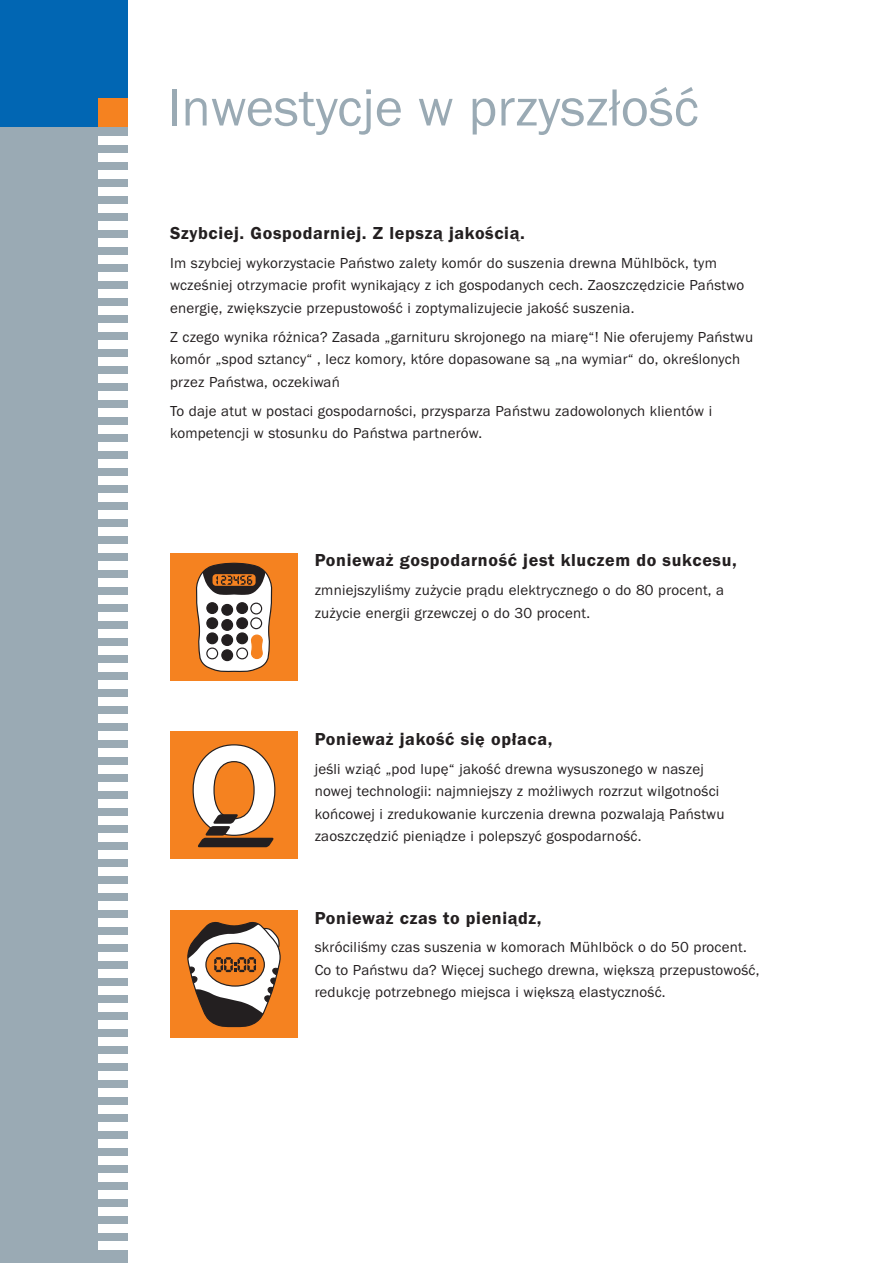
<style>
.page{position:relative;width:893px;height:1263px;background:#fff}
.page>*{position:absolute;margin:0;border:0;box-sizing:border-box;transform-origin:0 0}
.t1{font:54px "Franklin Gothic CEEF";color:#9aaab4}
.t2{font:600 18px "Franklin Gothic CEEF";letter-spacing:.035em;color:#231f20}
.t3{font:15px/22.5px "Franklin Gothic CEEF";letter-spacing:.015em;color:#231f20}
</style>
<div class="page">
<div style="left:0;top:0;width:128px;height:128px;background:#0166b3"></div>
<div style="left:98px;top:98px;width:30px;height:30px;background:#f58220"></div>
<div style="left:0;top:128px;width:128px;height:1135px;background:#9aaab4"></div>
<div style="left:98px;top:136px;width:30px;height:9px;background:#fff"></div>
<div style="left:98px;top:153px;width:30px;height:9px;background:#fff"></div>
<div style="left:98px;top:170px;width:30px;height:9px;background:#fff"></div>
<div style="left:98px;top:187px;width:30px;height:9px;background:#fff"></div>
<div style="left:98px;top:204px;width:30px;height:9px;background:#fff"></div>
<div style="left:98px;top:221px;width:30px;height:9px;background:#fff"></div>
<div style="left:98px;top:238px;width:30px;height:9px;background:#fff"></div>
<div style="left:98px;top:255px;width:30px;height:9px;background:#fff"></div>
<div style="left:98px;top:272px;width:30px;height:9px;background:#fff"></div>
<div style="left:98px;top:289px;width:30px;height:9px;background:#fff"></div>
<div style="left:98px;top:306px;width:30px;height:9px;background:#fff"></div>
<div style="left:98px;top:323px;width:30px;height:9px;background:#fff"></div>
<div style="left:98px;top:340px;width:30px;height:9px;background:#fff"></div>
<div style="left:98px;top:357px;width:30px;height:9px;background:#fff"></div>
<div style="left:98px;top:374px;width:30px;height:9px;background:#fff"></div>
<div style="left:98px;top:391px;width:30px;height:9px;background:#fff"></div>
<div style="left:98px;top:408px;width:30px;height:9px;background:#fff"></div>
<div style="left:98px;top:425px;width:30px;height:9px;background:#fff"></div>
<div style="left:98px;top:442px;width:30px;height:9px;background:#fff"></div>
<div style="left:98px;top:459px;width:30px;height:9px;background:#fff"></div>
<div style="left:98px;top:476px;width:30px;height:9px;background:#fff"></div>
<div style="left:98px;top:493px;width:30px;height:9px;background:#fff"></div>
<div style="left:98px;top:510px;width:30px;height:9px;background:#fff"></div>
<div style="left:98px;top:527px;width:30px;height:9px;background:#fff"></div>
<div style="left:98px;top:544px;width:30px;height:9px;background:#fff"></div>
<div style="left:98px;top:561px;width:30px;height:9px;background:#fff"></div>
<div style="left:98px;top:578px;width:30px;height:9px;background:#fff"></div>
<div style="left:98px;top:595px;width:30px;height:9px;background:#fff"></div>
<div style="left:98px;top:612px;width:30px;height:9px;background:#fff"></div>
<div style="left:98px;top:629px;width:30px;height:9px;background:#fff"></div>
<div style="left:98px;top:646px;width:30px;height:9px;background:#fff"></div>
<div style="left:98px;top:663px;width:30px;height:9px;background:#fff"></div>
<div style="left:98px;top:680px;width:30px;height:9px;background:#fff"></div>
<div style="left:98px;top:697px;width:30px;height:9px;background:#fff"></div>
<div style="left:98px;top:714px;width:30px;height:9px;background:#fff"></div>
<div style="left:98px;top:731px;width:30px;height:9px;background:#fff"></div>
<div style="left:98px;top:748px;width:30px;height:9px;background:#fff"></div>
<div style="left:98px;top:765px;width:30px;height:9px;background:#fff"></div>
<div style="left:98px;top:782px;width:30px;height:9px;background:#fff"></div>
<div style="left:98px;top:799px;width:30px;height:9px;background:#fff"></div>
<div style="left:98px;top:816px;width:30px;height:9px;background:#fff"></div>
<div style="left:98px;top:833px;width:30px;height:9px;background:#fff"></div>
<div style="left:98px;top:850px;width:30px;height:9px;background:#fff"></div>
<div style="left:98px;top:867px;width:30px;height:9px;background:#fff"></div>
<div style="left:98px;top:884px;width:30px;height:9px;background:#fff"></div>
<div style="left:98px;top:901px;width:30px;height:9px;background:#fff"></div>
<div style="left:98px;top:918px;width:30px;height:9px;background:#fff"></div>
<div style="left:98px;top:935px;width:30px;height:9px;background:#fff"></div>
<div style="left:98px;top:952px;width:30px;height:9px;background:#fff"></div>
<div style="left:98px;top:969px;width:30px;height:9px;background:#fff"></div>
<div style="left:98px;top:986px;width:30px;height:9px;background:#fff"></div>
<div style="left:98px;top:1003px;width:30px;height:9px;background:#fff"></div>
<div style="left:98px;top:1020px;width:30px;height:9px;background:#fff"></div>
<div style="left:98px;top:1037px;width:30px;height:9px;background:#fff"></div>
<div style="left:98px;top:1054px;width:30px;height:9px;background:#fff"></div>
<div style="left:98px;top:1071px;width:30px;height:9px;background:#fff"></div>
<div style="left:98px;top:1089px;width:30px;height:8px;background:#fff"></div>
<div style="left:98px;top:1106px;width:30px;height:8px;background:#fff"></div>
<div style="left:98px;top:1123px;width:30px;height:8px;background:#fff"></div>
<div style="left:98px;top:1140px;width:30px;height:8px;background:#fff"></div>
<div style="left:98px;top:1157px;width:30px;height:8px;background:#fff"></div>
<div style="left:98px;top:1174px;width:30px;height:8px;background:#fff"></div>
<div style="left:98px;top:1191px;width:30px;height:8px;background:#fff"></div>
<div style="left:98px;top:1208px;width:30px;height:8px;background:#fff"></div>
<div style="left:98px;top:1225px;width:30px;height:8px;background:#fff"></div>
<div style="left:98px;top:1242px;width:30px;height:8px;background:#fff"></div>
<div style="left:170px;top:731px;width:128px;height:128px;background:#f58220"></div>
<svg style="left:192px;top:744px;width:84px;height:103px"></svg>
<div style="left:170px;top:553px;width:128px;height:127px;background:#f58220"></div>
<svg style="left:196px;top:562px;width:76px;height:110px;background:#b29c8b"></svg>
<div style="left:170px;top:910px;width:128px;height:127px;background:#f58220"></div>
<svg style="left:187px;top:921px;width:94px;height:107px"></svg>
<h1 class="t1" style="left:168px;top:78px;width:533px">Inwestycje w przyszłość</h1>
<p class="t2" style="left:170px;top:223px;width:356px">Szybciej. Gospodarniej. Z lepszą jakością.</p>
<p class="t3" style="left:170px;top:252px;width:576px">Im szybciej wykorzystacie Państwo zalety komór do suszenia drewna Mühlböck, tym wcześniej otrzymacie profit wynikający z ich gospodanych cech. Zaoszczędzicie Państwo energię, zwiększycie przepustowość i zoptymalizujecie jakość suszenia.</p>
<p class="t3" style="left:170px;top:326px;width:585px">Z czego wynika różnica? Zasada „garnituru skrojonego na miarę“! Nie oferujemy Państwu komór „spod sztancy“ , lecz komory, które dopasowane są „na wymiar“ do, określonych przez Państwa, oczekiwań</p>
<p class="t3" style="left:170px;top:399px;width:544px">To daje atut w postaci gospodarności, przysparza Państwu zadowolonych klientów i kompetencji w stosunku do Państwa partnerów.</p>
<p class="t2" style="left:315px;top:550px;width:424px">Ponieważ gospodarność jest kluczem do sukcesu,</p>
<p class="t3" style="left:315px;top:579px;width:411px">zmniejszyliśmy zużycie prądu elektrycznego o do 80 procent, a zużycie energii grzewczej o do 30 procent.</p>
<p class="t2" style="left:315px;top:729px;width:239px">Ponieważ jakość się opłaca,</p>
<p class="t3" style="left:315px;top:758px;width:411px">jeśli wziąć „pod lupę“ jakość drewna wysuszonego w naszej nowej technologii: najmniejszy z możliwych rozrzut wilgotności końcowej i zredukowanie kurczenia drewna pozwalają Państwu zaoszczędzić pieniądze i polepszyć gospodarność.</p>
<p class="t2" style="left:315px;top:907px;width:228px">Ponieważ czas to pieniądz,</p>
<p class="t3" style="left:315px;top:936px;width:446px">skróciliśmy czas suszenia w komorach Mühlböck o do 50 procent.<br>Co to Państwu da? Więcej suchego drewna, większą przepustowość, redukcję potrzebnego miejsca i większą elastyczność.</p>
</div>
